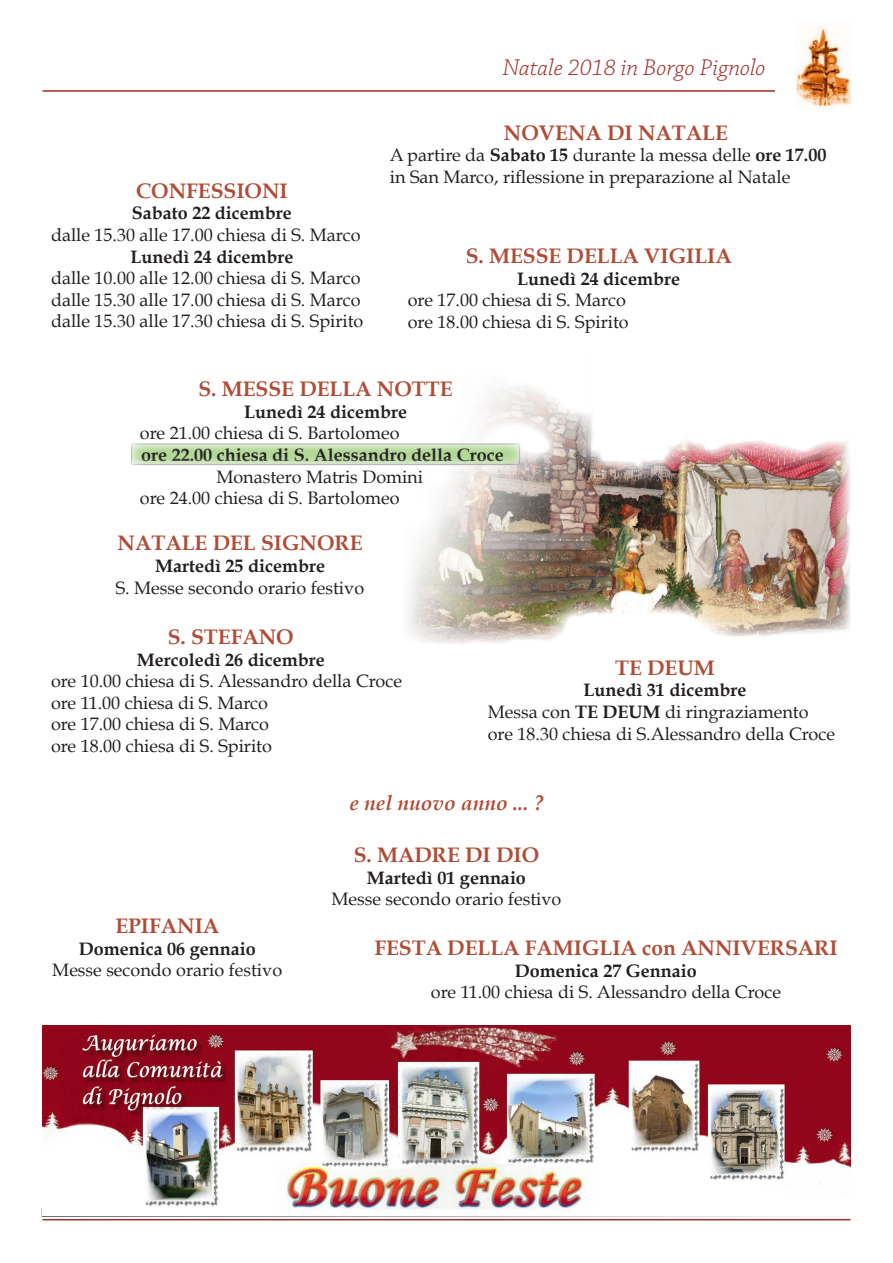
<style>
.page{position:relative;width:893px;height:1263px;background:#fff}
.page>*{position:absolute;margin:0;border:0;box-sizing:border-box;transform-origin:0 0}
.t1{font:italic 300 24px "Chaparral Pro";color:#a62e26}
.Titolo_Natale{font:700 21px "Book Antiqua";color:#b04d37}
.Titolo_Natale-2{font:italic 700 21px "Book Antiqua";color:#b04d37}
.t2{font:18px/21.6px "Book Antiqua";color:#231f20}
.t3{font:700 18px "Book Antiqua";color:#231f20}
.s1{font-weight:700}
</style>
<div class="page">
<hr style="left:43px;top:90px;width:732px;height:2px;background:#a62e26">
<img style="left:796px;top:22px;width:54px;height:87px">
<hr style="left:43px;top:1219px;width:807px;height:1px;background:#a62e26">
<img style="left:43px;top:1026px;width:807px;height:183px">
<img style="left:402px;top:386px;width:448px;height:258px">
<svg style="left:134px;top:446px;width:383px;height:16px;background:#badca2"></svg>
<p class="Titolo_Natale" style="left:136px;top:178px;width:153px">CONFESSIONI</p>
<p class="t3" style="left:132px;top:203px;width:161px">Sabato 22 dicembre</p>
<p class="t2" style="left:51px;top:224px;width:311px">dalle 15.30 alle 17.00 chiesa di S. Marco</p>
<p class="t3" style="left:130px;top:246px;width:164px">Lunedì 24 dicembre</p>
<p class="t2" style="left:51px;top:267px;width:311px">dalle 10.00 alle 12.00 chiesa di S. Marco</p>
<p class="t2" style="left:51px;top:289px;width:311px">dalle 15.30 alle 17.00 chiesa di S. Marco</p>
<p class="t2" style="left:51px;top:310px;width:314px">dalle 15.30 alle 17.30 chiesa di S. Spirito</p>
<h1 class="t1" style="left:503px;top:55px;width:264px">Natale 2018 in Borgo Pignolo</h1>
<p class="Titolo_Natale" style="left:504px;top:120px;width:225px">NOVENA DI NATALE</p>
<p class="t2" style="left:390px;top:144px;width:438px">A partire da <span class="s1">Sabato 15</span> durante la messa delle <span class="s1">ore 17.00 </span>in San Marco, riflessione in preparazione al Natale</p>
<p class="Titolo_Natale" style="left:466px;top:244px;width:267px">S. MESSE DELLA VIGILIA</p>
<p class="t3" style="left:517px;top:268px;width:164px">Lunedì 24 dicembre</p>
<p class="t2" style="left:408px;top:289px;width:219px">ore 17.00 chiesa di S. Marco</p>
<p class="t2" style="left:408px;top:311px;width:222px">ore 18.00 chiesa di S. Spirito</p>
<p class="Titolo_Natale" style="left:198px;top:377px;width:256px">S. MESSE DELLA NOTTE</p>
<p class="t3" style="left:244px;top:401px;width:164px">Lunedì 24 dicembre</p>
<p class="t2" style="left:140px;top:422px;width:261px">ore 21.00 chiesa di S. Bartolomeo</p>
<p class="t2" style="left:216px;top:466px;width:208px">Monastero Matris Domini</p>
<p class="t2" style="left:140px;top:487px;width:261px">ore 24.00 chiesa di S. Bartolomeo</p>
<p class="Titolo_Natale" style="left:118px;top:531px;width:246px">NATALE DEL SIGNORE</p>
<p class="t3" style="left:155px;top:555px;width:171px">Martedì 25 dicembre</p>
<p class="t2" style="left:116px;top:577px;width:250px">S. Messe secondo orario festivo</p>
<p class="Titolo_Natale" style="left:168px;top:624px;width:128px">S. STEFANO</p>
<p class="t3" style="left:137px;top:649px;width:189px">Mercoledì 26 dicembre</p>
<p class="t2" style="left:51px;top:670px;width:352px">ore 10.00 chiesa di S. Alessandro della Croce ore 11.00 chiesa di S. Marco</p>
<p class="t2" style="left:51px;top:713px;width:219px">ore 17.00 chiesa di S. Marco</p>
<p class="t2" style="left:51px;top:735px;width:222px">ore 18.00 chiesa di S. Spirito</p>
<p class="t3" style="left:141px;top:444px;width:364px">ore 22.00 chiesa di S. Alessandro della Croce</p>
<p class="Titolo_Natale" style="left:615px;top:655px;width:101px">TE DEUM</p>
<p class="t3" style="left:583px;top:680px;width:164px">Lunedì 31 dicembre</p>
<p class="t2" style="left:488px;top:701px;width:322px">Messa con <span class="s1">TE DEUM</span> di ringraziamento</p>
<p class="t2" style="left:488px;top:723px;width:349px">ore 18.30 chiesa di S.Alessandro della Croce</p>
<p class="Titolo_Natale-2" style="left:350px;top:790px;width:195px">e nel nuovo anno ... ?</p>
<p class="Titolo_Natale" style="left:115px;top:913px;width:105px">EPIFANIA</p>
<p class="t3" style="left:79px;top:938px;width:178px">Domenica 06 gennaio</p>
<p class="t2" style="left:52px;top:959px;width:231px">Messe secondo orario festivo</p>
<p class="Titolo_Natale" style="left:354px;top:843px;width:187px">S. MADRE DI DIO</p>
<p class="t3" style="left:367px;top:867px;width:160px">Martedì 01 gennaio</p>
<p class="t2" style="left:332px;top:888px;width:231px">Messe secondo orario festivo</p>
<p class="Titolo_Natale" style="left:374px;top:935px;width:465px">FESTA DELLA FAMIGLIA con ANNIVERSARI</p>
<p class="t3" style="left:515px;top:960px;width:183px">Domenica 27 Gennaio</p>
<p class="t2" style="left:431px;top:981px;width:351px">ore 11.00 chiesa di S. Alessandro della Croce</p>
</div>
